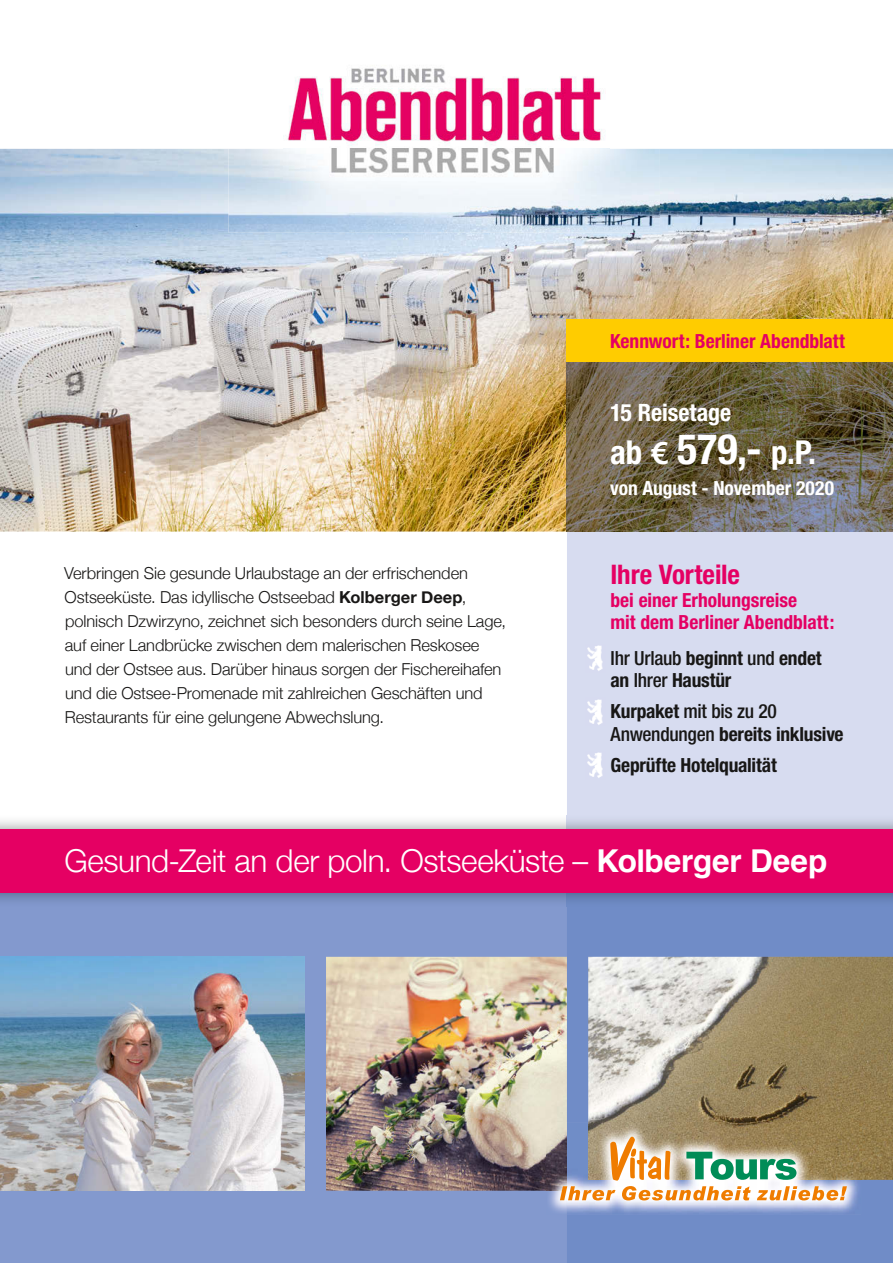
<style>
.page{position:relative;width:893px;height:1263px;background:#fff}
.page>*{position:absolute;margin:0;border:0;box-sizing:border-box;transform-origin:0 0}
.t1{font:700 condensed 33px "Helvetica Neue";color:#fff}
.t2{font:300 31.5px "Helvetica Neue";letter-spacing:-.015em;color:#fff}
.t3{font:700 condensed 27px "Helvetica Neue";letter-spacing:-.005em;color:#e50063}
.t4{font:700 condensed 24px "Helvetica Neue";letter-spacing:-.005em;color:#fff}
.t5{font:700 condensed 19.5px/22.5px "Helvetica Neue";letter-spacing:-.01em;color:#181716}
.t6{font:700 condensed 19.5px/22.5px "Helvetica Neue";color:#e50063}
.t7{font:700 condensed 19.5px "Helvetica Neue";color:#fff}
.t8{font:300 16.5px/24px "Helvetica Neue";letter-spacing:-.005em;color:#181716}
.s1{font-weight:700}
.s2{font-family:"Euro Sans ITC";font-stretch:normal}
.s3{font-size:42px}
.s4{font-weight:500}
.s5{font-family:"Helvetica";font-weight:700}
</style>
<div class="page">
<div style="left:0;top:893px;width:893px;height:370px;background:#8399ce"></div>
<img style="left:0;top:957px;width:305px;height:234px">
<img style="left:326px;top:957px;width:241px;height:234px">
<img style="left:0;top:149px;width:893px;height:382px">
<div style="left:567px;top:531px;width:326px;height:284px;background:#d7dcf0"></div>
<div style="left:567px;top:907px;width:326px;height:356px;background:#708cc7"></div>
<img style="left:567px;top:361px;width:326px;height:170px">
<div style="left:0;top:829px;width:893px;height:64px;background:#e50063"></div>
<img style="left:588px;top:957px;width:305px;height:223px">
<img style="left:549px;top:1122px;width:312px;height:92px">
<img style="left:546px;top:1122px;width:21px;height:69px">
<img style="left:588px;top:1122px;width:273px;height:58px">
<svg style="left:686px;top:1152px;width:110px;height:28px;background:#79bb9d"></svg>
<svg style="left:610px;top:1137px;width:60px;height:43px;background:#eab67c"></svg>
<svg style="left:560px;top:1186px;width:287px;height:14px;background:#f3c28f"></svg>
<img style="left:585px;top:644px;width:20px;height:28px">
<img style="left:585px;top:698px;width:20px;height:28px">
<img style="left:585px;top:751px;width:20px;height:28px">
<div style="left:567px;top:319px;width:326px;height:42px;background:#fc0"></div>
<img style="left:229px;top:148px;width:431px;height:85px">
<img style="left:283px;top:68px;width:326px;height:112px">
<p class="t6" style="left:610px;top:329px;width:236px">Kennwort: Berliner Abendblatt</p>
<p class="t8" style="left:64px;top:560px;width:443px">Verbringen Sie gesunde Urlaubstage an der erfrischenden Ostseeküste. Das idyllische Ostseebad <span class="s1">Kolberger Deep</span>, polnisch Dzwirzyno, zeichnet sich besonders durch seine Lage, auf einer Landbrücke zwischen dem malerischen Reskosee und der Ostsee aus. Darüber hinaus sorgen der Fischereihafen und die Ostsee-Promenade mit zahlreichen Geschäften und Restaurants für eine gelungene Abwechslung.</p>
<h3 class="t4" style="left:610px;top:398px;width:123px">15 Reisetage</h3>
<h1 class="t1" style="left:610px;top:433px;width:207px">ab <span class="s2">Ð</span> <span class="s3">579,-</span> p.P.</h1>
<p class="t7" style="left:610px;top:477px;width:225px">von August - November 2020</p>
<h3 class="t3" style="left:611px;top:558px;width:131px">Ihre Vorteile</h3>
<p class="t6" style="left:611px;top:588px;width:225px">bei einer Erholungsreise<br>mit dem Berliner Abendblatt:</p>
<p class="t5" style="left:611px;top:646px;width:213px"><span class="s4">Ihr Urlaub</span> beginnt <span class="s4">und</span> endet an <span class="s4">Ihrer</span> Haustür</p>
<p class="t5" style="left:611px;top:700px;width:235px">Kurpaket <span class="s4">mit bis zu 20<br>Anwendungen</span> bereits inklusive</p>
<p class="t5" style="left:611px;top:753px;width:168px">Geprüfte Hotelqualität</p>
<h2 class="t2" style="left:64px;top:835px;width:764px">Gesund-Zeit an der poln. Ostseeküste – <span class="s5">Kolberger Deep</span></h2>
</div>
